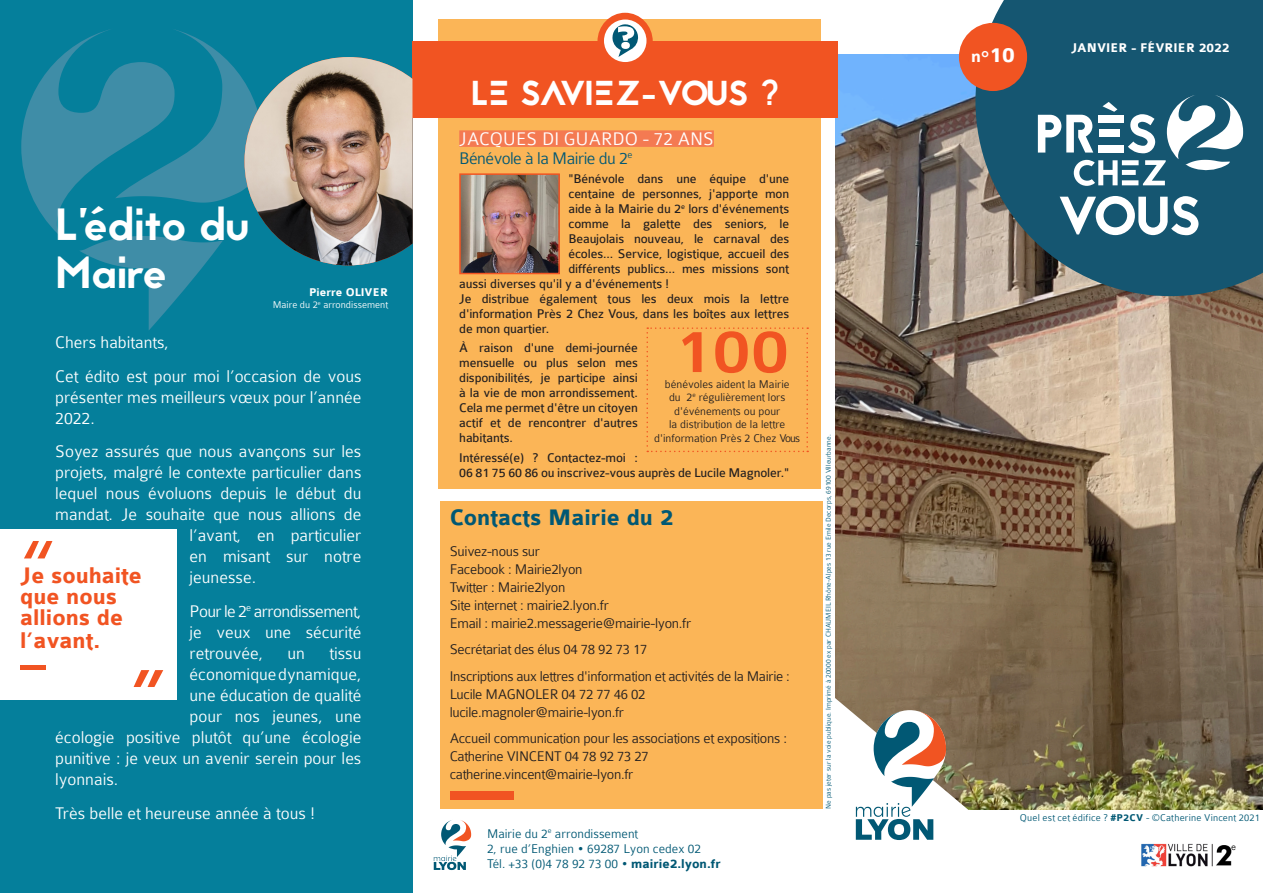
<style>
.page{position:relative;width:1263px;height:893px;background:#fff}
.page>*{position:absolute;margin:0;border:0;box-sizing:border-box;transform-origin:0 0}
.t1{font:93px "Colaborate";color:#f15422}
.t2{font:500 90px "Colaborate";color:#f15422}
.t3{font:500 65.55px "Colaborate";color:#f15422;scale:1.07 1}
.t4{font:45px/48px "Jaapokkisubtract";color:#fff}
.t5{font:34.5px "Jaapokkisubtract";letter-spacing:-.03em;color:#fff}
.t6{font:700 24px/21.5px "Colaborate";color:#f15422}
.t7{font:700 24px "Colaborate";color:#015874}
.t8{font:300 19.5px "Colaborate";color:#fff}
.t9{font:300 18px/21px "Colaborate";color:#fff;text-align:justify}
.t10{font:300 18px "Colaborate";letter-spacing:-.03em;color:#015874}
.t11{font:700 18px "Colaborate";color:#fff}
.t12{font:300 15px/18px "Colaborate";letter-spacing:-.02em;color:#231f20}
.t13{font:13.5px/15px "Colaborate";letter-spacing:-.01em;color:#231f20;text-align:justify}
.t14{font:300 13.5px "Colaborate";color:#015874}
.t15{font:700 13.5px "Colaborate";color:#fff}
.t16{font:300 12px/13.5px "Colaborate";color:#231f20;text-align:center}
.t17{font:700 12px "Colaborate";color:#fff}
.t18{font:300 10.5px "Colaborate";letter-spacing:.02em;color:#015874}
.t19{font:300 10.5px "Colaborate";color:#fff}
.t20{font:300 7.5px "Colaborate";color:#015874}
.s1{font-weight:700}
.s2{font-size:22.5px}
</style>
<div class="page">
<img style="left:836px;top:54px;width:427px;height:755px">
<div style="left:0;top:0;width:412px;height:893px;background:#057f9b"></div>
<svg style="left:835px;top:620px;width:225px;height:220px"></svg>
<div style="left:438px;top:20px;width:383px;height:469px;background:#fbb557"></div>
<div style="left:412px;top:41px;width:426px;height:76px;background:#f15422"></div>
<div style="left:597px;top:13px;width:56px;height:57px;background:#f15422;border-radius:50%"></div>
<div style="left:604px;top:20px;width:42px;height:42px;background:#fff;border-radius:50%"></div>
<div style="left:0;top:529px;width:177px;height:170px;background:#fff"></div>
<svg style="left:950px;top:0;width:313px;height:321px;background:#416775"></svg>
<div style="left:959px;top:23px;width:68px;height:68px;background:#f15422;border-radius:50%"></div>
<svg style="left:21px;top:29px;width:336px;height:301px"></svg>
<img style="left:244px;top:57px;width:168px;height:208px">
<div style="left:440px;top:502px;width:383px;height:307px;background:#fbb557"></div>
<div style="left:450px;top:791px;width:63px;height:9px;background:#f15422"></div>
<div style="left:459px;top:130px;width:255px;height:17px;background:#f47a52"></div>
<img style="left:462px;top:176px;width:95px;height:95px">
<div style="left:459px;top:173px;width:101px;height:101px;border:2px solid #f15422"></div>
<svg style="left:612px;top:24px;width:27px;height:33px"></svg>
<hr style="left:20px;top:666px;width:26px;height:4px;background:#f15422">
<svg style="left:646px;top:327px;width:162px;height:125px"></svg>
<img style="left:1141px;top:843px;width:95px;height:24px">
<svg style="left:1060px;top:196px;width:138px;height:39px"></svg>
<svg style="left:1038px;top:95px;width:205px;height:91px"></svg>
<svg style="left:856px;top:710px;width:90px;height:130px"></svg>
<svg style="left:434px;top:820px;width:37px;height:50px"></svg>
<p class="t4" style="left:55px;top:201px;width:195px">L’édito du<br>Maire</p>
<p class="t17" style="left:309px;top:286px;width:80px">Pierre OLIVER</p>
<p class="t19" style="left:273px;top:299px;width:117px">Maire du 2<sup>e</sup> arrondissement</p>
<p class="t9" style="left:55px;top:332px;width:115px">Chers habitants,</p>
<p class="t9" style="left:55px;top:365px;width:308px">Cet édito est pour moi l’occasion de vous présenter mes meilleurs vœux pour l’année 2022.</p>
<p class="t9" style="left:55px;top:441px;width:308px">Soyez assurés que nous avançons sur les</p>
<p class="t9" style="left:55px;top:462px;width:308px">projets, malgré le contexte particulier dans</p>
<p class="t9" style="left:55px;top:483px;width:308px">lequel nous évoluons depuis le début du</p>
<p class="t9" style="left:55px;top:504px;width:308px">mandat. Je souhaite que nous allions de</p>
<p class="t9" style="left:190px;top:525px;width:173px">l’avant, en particulier</p>
<p class="t9" style="left:190px;top:546px;width:173px">en misant sur notre</p>
<p class="t9" style="left:190px;top:567px;width:68px">jeunesse.</p>
<p class="t9" style="left:190px;top:601px;width:173px">Pour le 2<sup>e</sup> arrondissement, je veux une sécurité retrouvée,</p>
<p class="t1" style="left:20px;top:524px;width:37px">“</p>
<p class="t6" style="left:20px;top:566px;width:123px">Je souhaite que nous allions de l’avant.</p>
<p class="t9" style="left:288px;top:643px;width:19px">un</p>
<p class="t9" style="left:329px;top:643px;width:33px">tissu</p>
<p class="t9" style="left:190px;top:664px;width:173px">économique dynamique,</p>
<p class="t9" style="left:190px;top:685px;width:173px">une éducation de qualité</p>
<p class="t9" style="left:190px;top:706px;width:173px">pour nos jeunes, une</p>
<p class="t9" style="left:55px;top:727px;width:308px">écologie positive plutôt qu’une écologie</p>
<p class="t9" style="left:55px;top:748px;width:308px">punitive : je veux un avenir serein pour les</p>
<p class="t9" style="left:55px;top:769px;width:64px">lyonnais.</p>
<p class="t9" style="left:55px;top:803px;width:261px">Très belle et heureuse année à tous !</p>
<p class="t2" style="left:167px;top:704px;width:38px;rotate:-180deg">“</p>
<p class="t5" style="left:471px;top:69px;width:310px">LE SAVIEZ-VOUS ?</p>
<p class="t8" style="left:459px;top:128px;width:256px">JACQUES DI GUARDO - 72 ANS</p>
<p class="t10" style="left:459px;top:149px;width:175px">Bénévole à la Mairie du 2<sup>e</sup></p>
<p class="t13" style="left:568px;top:172px;width:222px">"Bénévole dans une équipe d'une</p>
<p class="t13" style="left:568px;top:187px;width:222px">centaine de personnes, j'apporte mon</p>
<p class="t13" style="left:568px;top:202px;width:222px">aide à la Mairie du 2<sup>e</sup> lors d'événements</p>
<p class="t13" style="left:568px;top:217px;width:222px">comme la galette des seniors, le</p>
<p class="t13" style="left:568px;top:232px;width:222px">Beaujolais nouveau, le carnaval des</p>
<p class="t13" style="left:568px;top:247px;width:222px">écoles... Service, logistique, accueil des</p>
<p class="t13" style="left:568px;top:262px;width:222px">différents publics... mes missions sont</p>
<p class="t13" style="left:459px;top:277px;width:211px">aussi diverses qu'il y a d'événements !</p>
<p class="t13" style="left:459px;top:292px;width:332px">Je distribue également tous les deux mois la lettre d'information Près 2 Chez Vous, dans les boîtes aux lettres de mon quartier.</p>
<p class="t13" style="left:459px;top:341px;width:180px">À raison d'une demi-journée mensuelle ou plus selon mes disponibilités, je participe ainsi à la vie de mon arrondissement.<br>Cela me permet d'être un citoyen actif et de rencontrer d'autres habitants.</p>
<p class="t13" style="left:459px;top:450px;width:332px">Intéressé(e) ? Contactez-moi :<br>06 81 75 60 86 ou inscrivez-vous auprès de Lucile Magnoler."</p>
<p class="t3" style="left:674px;top:317px;width:109px">100</p>
<p class="t16" style="left:654px;top:377px;width:147px">bénévoles aident la Mairie<br>du 2<sup>e</sup> régulièrement lors d'événements ou pour<br>la distribution de la lettre d'information Près 2 Chez Vous</p>
<p class="t7" style="left:450px;top:505px;width:225px">Contacts Mairie du 2</p>
<p class="t12" style="left:450px;top:542px;width:92px">Suivez-nous sur</p>
<p class="t12" style="left:450px;top:560px;width:134px">Facebook : Mairie2lyon</p>
<p class="t12" style="left:450px;top:578px;width:117px">Twitter : Mairie2lyon</p>
<p class="t12" style="left:450px;top:596px;width:243px">Site internet : mairie2.lyon.fr<br>Email : mairie2.messagerie@mairie-lyon.fr</p>
<p class="t12" style="left:450px;top:641px;width:199px">Secrétariat des élus 04 78 92 73 17</p>
<p class="t12" style="left:450px;top:667px;width:342px">Inscriptions aux lettres d'information et activités de la Mairie :<br>Lucile MAGNOLER 04 72 77 46 02</p>
<p class="t12" style="left:450px;top:703px;width:176px">lucile.magnoler@mairie-lyon.fr</p>
<p class="t12" style="left:450px;top:730px;width:339px">Accueil communication pour les associations et expositions :</p>
<p class="t12" style="left:450px;top:748px;width:201px">Catherine VINCENT 04 78 92 73 27</p>
<p class="t12" style="left:450px;top:766px;width:185px">catherine.vincent@mairie-lyon.fr</p>
<p class="t14" style="left:487px;top:827px;width:153px">Mairie du 2<sup>e</sup> arrondissement</p>
<p class="t14" style="left:487px;top:842px;width:215px">2, rue d’Enghien • 69287 Lyon cedex 02</p>
<p class="t14" style="left:487px;top:857px;width:235px">Tél. +33 (0)4 78 92 73 00 • <span class="s1">mairie2.lyon.fr</span></p>
<p class="t20" style="left:824px;top:809px;width:376px;rotate:-90deg">Ne pas jeter sur la voie publique. Imprimé à 20000 ex par CHAUMEIL Rhône-Alpes 13 rue Emile Decorps, 69100 Villeurbanne.</p>
<p class="t11" style="left:971px;top:47px;width:45px">n°<span class="s2">10</span></p>
<p class="t15" style="left:1071px;top:41px;width:160px">JANVIER - FÉVRIER 2022</p>
<p class="t18" style="left:1020px;top:812px;width:241px">Quel est cet édifice ? <span class="s1">#P2CV</span> - ©Catherine Vincent 2021</p>
</div>
